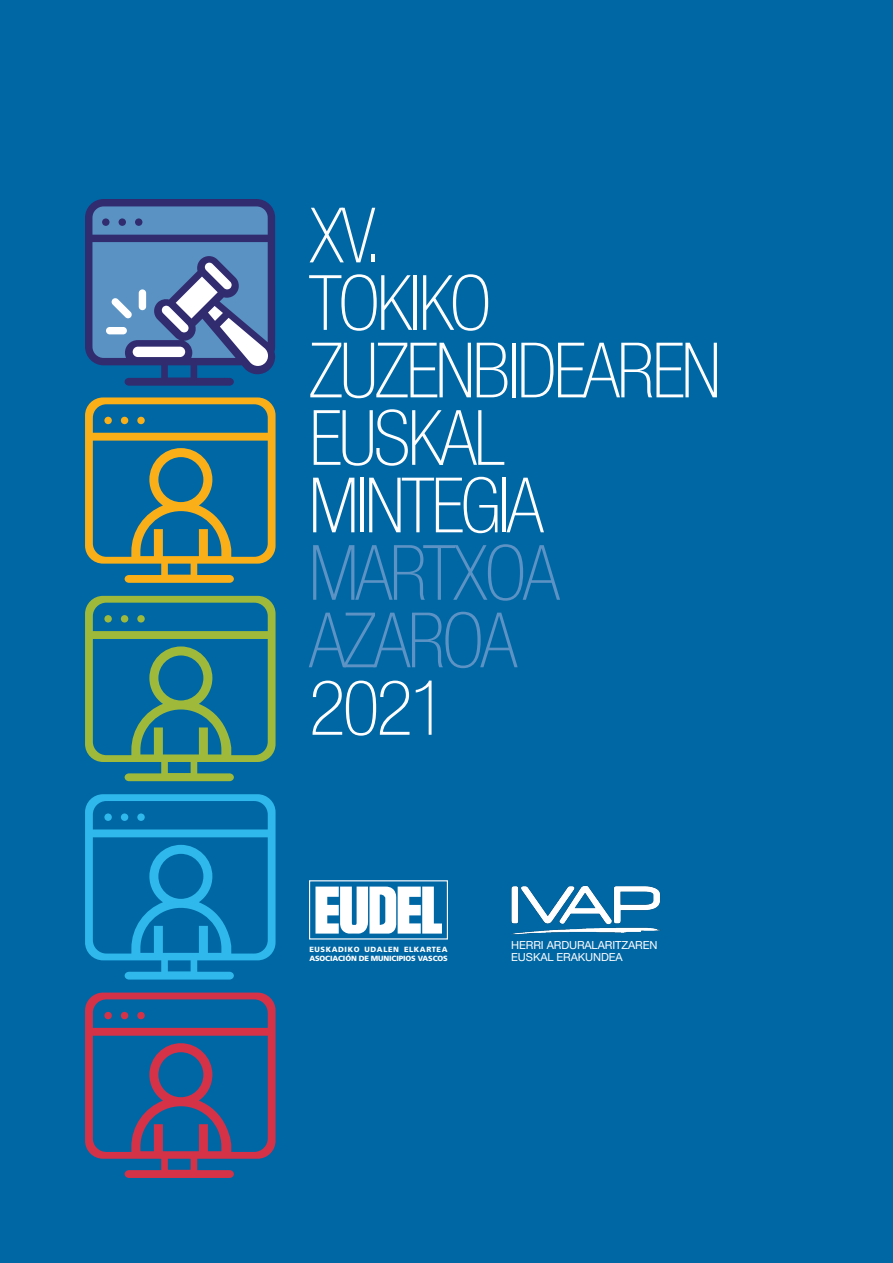
<style>
.page{position:relative;width:893px;height:1263px;background:#0067a5}
.page>*{position:absolute;margin:0;border:0;box-sizing:border-box;transform-origin:0 0}
.t1{font:100 condensed 76.5px/67.5px "Helvetica Neue";letter-spacing:-.04em;color:#fff}
.t2{font:100 condensed 76.5px/67.5px "Helvetica Neue";letter-spacing:-.04em;color:#5c93c4}
.t3{font:11.1px/12.1px "Helvetica Neue";letter-spacing:-.01em;color:#fff}
.t4{font:900 7.5px/9px "Frutiger";letter-spacing:-.02em;color:#fff}
</style>
<div class="page">
<svg style="left:85px;top:397px;width:191px;height:186px"></svg>
<svg style="left:85px;top:596px;width:191px;height:185px"></svg>
<svg style="left:85px;top:794px;width:191px;height:185px"></svg>
<svg style="left:85px;top:992px;width:191px;height:186px"></svg>
<svg style="left:85px;top:199px;width:190px;height:187px;background:#5578ac"></svg>
<svg style="left:315px;top:886px;width:127px;height:47px"></svg>
<img style="left:511px;top:885px;width:150px;height:50px">
<h1 class="t1" style="left:309px;top:201px;width:414px">XV.<br>TOKIKO<br>ZUZENBIDEAREN<br>EUSKAL<br>MINTEGIA</h1>
<h1 class="t2" style="left:309px;top:538px;width:214px">MARTXOA<br>AZAROA</h1>
<h1 class="t1" style="left:309px;top:673px;width:139px">2021</h1>
<p class="t4" style="left:309px;top:945px;width:140px">EUSKADIKO UDALEN ELKARTEA<br>ASOCIACIÓN DE MUNICIPIOS VASCOS</p>
<h2 class="t3" style="left:511px;top:939px;width:148px">HERRI ARDURALARITZAREN<br>EUSKAL ERAKUNDEA</h2>
</div>
